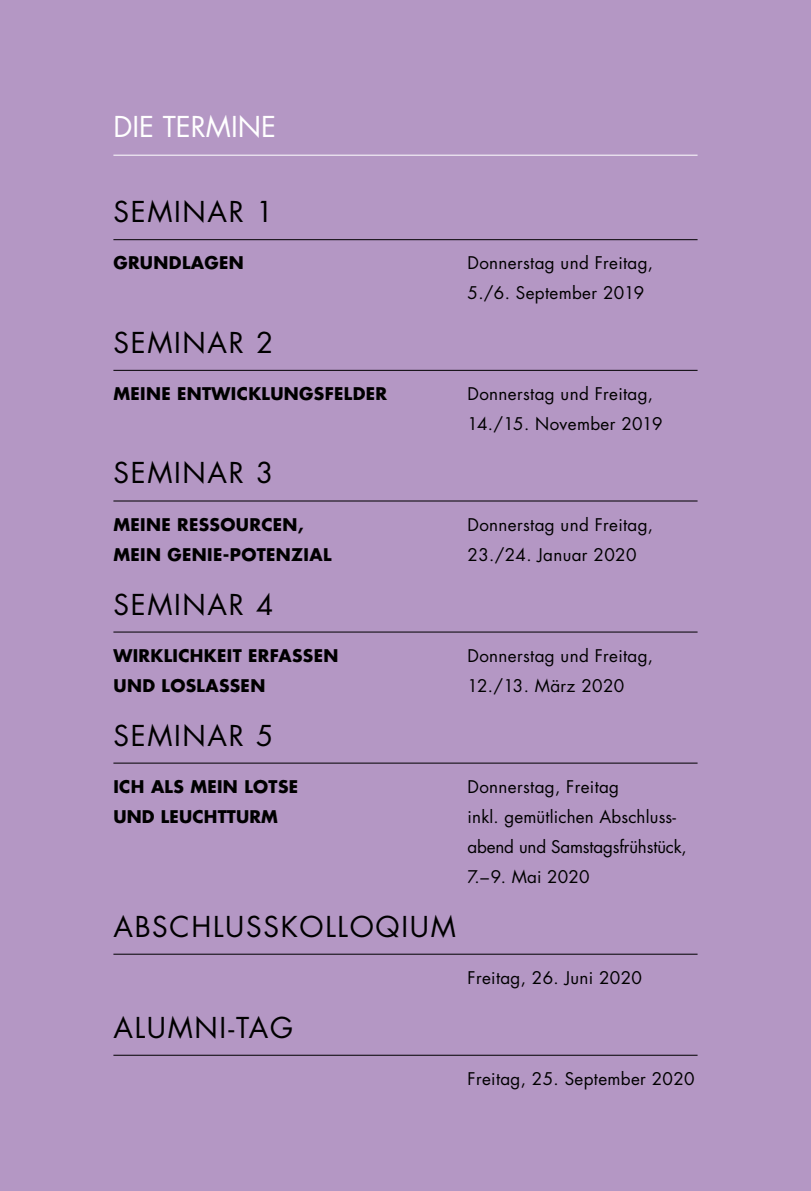
<style>
.page{position:relative;width:811px;height:1191px;background:#b497c4}
.page>*{position:absolute;margin:0;border:0;box-sizing:border-box;transform-origin:0 0}
.t1{font:28px "Futura Std";letter-spacing:.06em;color:#000}
.t2{font:28px "Futura Std";color:#fff}
.t3{font:17px/30px "Futura Std";letter-spacing:.02em;color:#000}
.t4{font:700 17px "Futura Std";letter-spacing:.02em;color:#000}
</style>
<div class="page">
<hr style="left:113px;top:155px;width:584px;height:1px;background:#fff">
<hr style="left:113px;top:239px;width:584px;height:1px;background:#000">
<hr style="left:113px;top:370px;width:584px;height:1px;background:#000">
<hr style="left:113px;top:500px;width:584px;height:1px;background:#000">
<hr style="left:113px;top:631px;width:584px;height:1px;background:#000">
<hr style="left:113px;top:762px;width:584px;height:1px;background:#000">
<hr style="left:113px;top:953px;width:584px;height:1px;background:#000">
<hr style="left:113px;top:1054px;width:584px;height:1px;background:#000">
<h1 class="t2" style="left:113px;top:108px;width:164px">DIE TERMINE</h1>
<h1 class="t1" style="left:113px;top:194px;width:161px">SEMINAR 1</h1>
<p class="t4" style="left:113px;top:251px;width:132px">GRUNDLAGEN</p>
<p class="t3" style="left:467px;top:248px;width:187px">Donnerstag und Freitag,<br>5./6. September 2019</p>
<h1 class="t1" style="left:113px;top:325px;width:161px">SEMINAR 2</h1>
<p class="t4" style="left:113px;top:382px;width:275px">MEINE ENTWICKLUNGSFELDER</p>
<p class="t3" style="left:467px;top:379px;width:196px">Donnerstag und Freitag,<br>14./15. November 2019</p>
<h1 class="t1" style="left:113px;top:455px;width:161px">SEMINAR 3</h1>
<p class="t4" style="left:113px;top:513px;width:192px">MEINE RESSOURCEN,</p>
<p class="t3" style="left:467px;top:509px;width:187px">Donnerstag und Freitag,</p>
<p class="t4" style="left:113px;top:543px;width:219px">MEIN GENIE-POTENZIAL</p>
<p class="t3" style="left:467px;top:539px;width:170px">23./24. Januar 2020</p>
<h1 class="t1" style="left:113px;top:586px;width:161px">SEMINAR 4</h1>
<p class="t4" style="left:113px;top:644px;width:226px">WIRKLICHKEIT ERFASSEN</p>
<p class="t3" style="left:467px;top:640px;width:187px">Donnerstag und Freitag,</p>
<p class="t4" style="left:113px;top:674px;width:153px">UND LOSLASSEN</p>
<p class="t3" style="left:467px;top:670px;width:158px">12./13. März 2020</p>
<h1 class="t1" style="left:113px;top:717px;width:161px">SEMINAR 5</h1>
<p class="t4" style="left:113px;top:775px;width:186px">ICH ALS MEIN LOTSE</p>
<p class="t3" style="left:467px;top:771px;width:153px">Donnerstag, Freitag</p>
<p class="t4" style="left:113px;top:805px;width:166px">UND LEUCHTTURM</p>
<p class="t3" style="left:467px;top:801px;width:221px">inkl. gemütlichen Abschluss&shy;abend und Samstagsfrühstück,<br>7.–9. Mai 2020</p>
<h1 class="t1" style="left:113px;top:908px;width:344px">ABSCHLUSSKOLLOQIUM</h1>
<p class="t3" style="left:467px;top:962px;width:176px">Freitag, 26. Juni 2020</p>
<h1 class="t1" style="left:113px;top:1009px;width:181px">ALUMNI-TAG</h1>
<p class="t3" style="left:467px;top:1063px;width:229px">Freitag, 25. September 2020</p>
</div>
